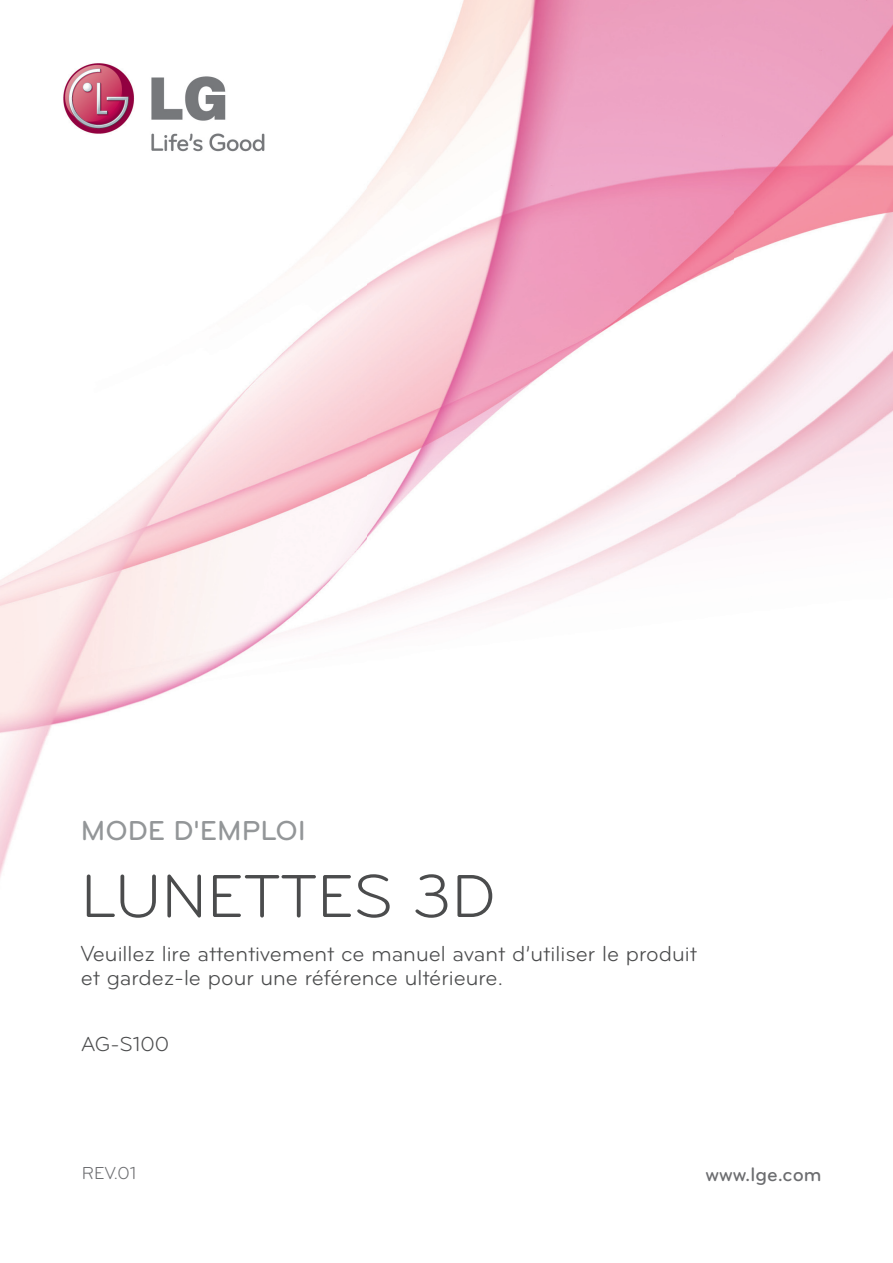
<style>
.page{position:relative;width:893px;height:1263px;background:#fff}
.page>*{position:absolute;margin:0;border:0;box-sizing:border-box;transform-origin:0 0}
.t1{font:63px "Bryant LG";color:#4b4c4d}
.t2{font:500 28.5px "Bryant LG";color:#939698}
.t3{font:22.5px/24px "Bryant LG";color:#4b4c4d}
.t4{font:21px "Bryant LG";color:#4b4c4d}
.t5{font:500 20.25px "Bryant LG";color:#6c6d70}
.t6{font:18px "Bryant LG";color:#6c6d70}
</style>
<div class="page">
<img style="left:0;top:0;width:893px;height:877px">
<p class="t2" style="left:81px;top:812px;width:227px">MODE D'EMPLOI</p>
<h1 class="t1" style="left:81px;top:858px;width:416px">LUNETTES 3D</h1>
<p class="t3" style="left:81px;top:942px;width:618px">Veuillez lire attentivement ce manuel avant d’utiliser le produit et gardez-le pour une référence ultérieure.</p>
<p class="t4" style="left:81px;top:1031px;width:90px">AG-S100</p>
<p class="t6" style="left:82px;top:1162px;width:56px">REV.01</p>
<p class="t5" style="left:705px;top:1161px;width:118px">www.lge.com</p>
</div>
